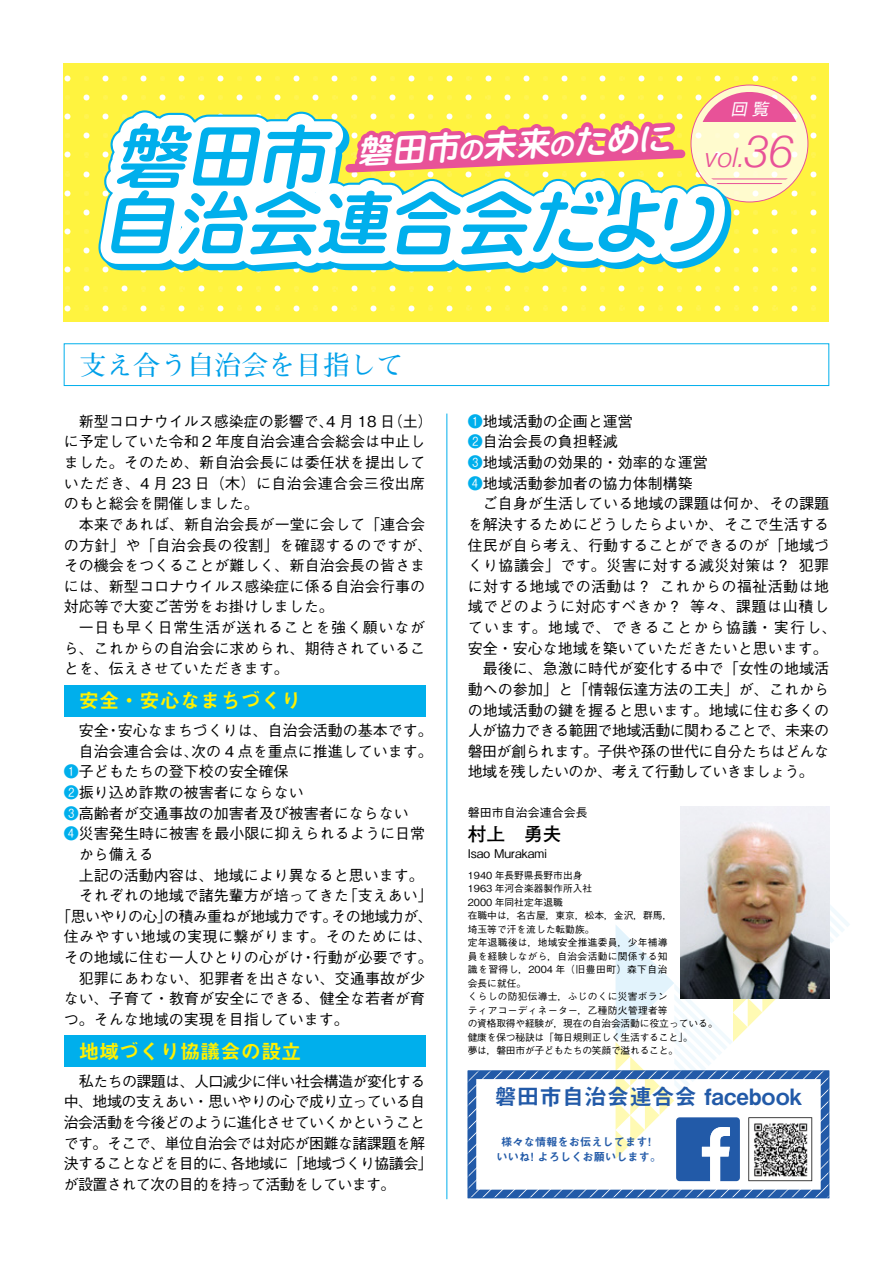
<style>
.page{position:relative;width:893px;height:1263px;background:#fff}
.page>*{position:absolute;margin:0;border:0;box-sizing:border-box;transform-origin:0 0}
.t1{font:italic 70.2px/66.4px "NIS R7 SJIS 83 pv RKSJ H";color:#00afec}
.t2{font:italic 300 45px "Helvetica Neue";color:#e85298}
.t3{font:italic 33.3px "NIS R7 SJIS 83 pv RKSJ H";color:#fff}
.t4{font:700 27px "Futo Min A101 Pro";color:#00a0e9}
.t5{font:italic 300 27px "Helvetica Neue";color:#e85298}
.t6{font:22.5px "Midashi Go Pro MB31";color:#225aa8}
.t7{font:20.25px "Midashi Go Pro MB31";color:#fff100}
.t8{font:700 18.75px "Futo Go B101 Pro";color:#000}
.t9{font:italic 16.05px "Shin Go Pro";color:#fff}
.t10{font:500 15px/20.7px "Gothic BBB Pro";color:#000}
.t11{font:500 15px/20.7px "Gothic BBB Pro";letter-spacing:-.04em;color:#000}
.t12{font:500 15px/20.7px "Gothic BBB Pro";letter-spacing:.03em;color:#000}
.t13{font:500 15px "Gothic BBB Pro";letter-spacing:.085em;color:#000}
.t14{font:500 15px "Gothic BBB Pro";letter-spacing:.025em;color:#000}
.t15{font:500 15px "Gothic BBB Pro";letter-spacing:.045em;color:#000}
.t16{font:500 12px "Gothic BBB Pro";color:#000}
.t17{font:11.25px/15px "Midashi Go Pro MB31";color:#225aa8;text-align:center}
.t18{font:500 9.75px/13.5px "Gothic BBB Pro";color:#000}
.s1{font-size:25.8px}
.s2{font-size:27px}
.s3{color:#00afec}
</style>
<div class="page">
<div style="left:64px;top:685px;width:361px;height:31px;background:#00afec"></div>
<div style="left:64px;top:1035px;width:361px;height:32px;background:#00afec"></div>
<div style="left:64px;top:343px;width:765px;height:43px;border:1px solid #00afec"></div>
<hr style="left:446px;top:414px;width:1px;height:785px;background:#00afec">
<svg style="left:615px;top:807px;width:235px;height:374px"></svg>
<svg style="left:470px;top:1072px;width:357px;height:124px"></svg>
<div style="left:468px;top:1070px;width:361px;height:128px;border:1px solid #1f5aa9"></div>
<img style="left:680px;top:807px;width:149px;height:191px">
<svg style="left:64px;top:64px;width:765px;height:258px;background:#fef345"></svg>
<svg style="left:691px;top:85px;width:117px;height:117px;background:#fef6ce"></svg>
<svg style="left:698px;top:92px;width:103px;height:30px;background:#ef8a96"></svg>
<hr style="left:698px;top:179px;width:103px;height:1px;background:#e85298">
<hr style="left:698px;top:183px;width:103px;height:1px;background:#e85298">
<svg style="left:98px;top:110px;width:633px;height:163px"></svg>
<div style="left:648px;top:221px;width:11px;height:7px;background:#fff"></div>
<div style="left:681px;top:209px;width:15px;height:23px;background:#fff"></div>
<div style="left:576px;top:219px;width:18px;height:15px;background:#fff"></div>
<p class="t9" style="left:731px;top:96px;width:43px">回覧</p>
<h1 class="t1" style="left:103px;top:119px;width:632px">磐田市<br>自治会連合会だより</h1>
<h3 class="t3" style="left:357px;top:129px;width:315px;rotate:-2deg">磐田市<span class="s1">の</span>未来<span class="s1">の</span>ために</h3>
<h2 class="t2" style="left:738px;top:115px;width:58px"><span class="s2">.</span>36</h2>
<h3 class="t5" style="left:705px;top:136px;width:34px">vol</h3>
<h3 class="t4" style="left:80px;top:344px;width:325px">支え合う自治会を目指して</h3>
<p class="t10" style="left:64px;top:409px;width:370px;text-indent:15px">新型コロナウイルス感染症の影響で 4、月 18 （日土(に予定していた令和 2 年度自治会連合会総会は中止しました。そのため、新自治会長には委任状を提出していただき、4 月 23 日（木）に自治会連合会三役出席のもと総会を開催しました。</p>
<p class="t10" style="left:64px;top:512px;width:370px;text-indent:15px">本来であれば、新自治会長が一堂に会して「連合会の方針」や「自治会長の役割」を確認するのですが、その機会をつくることが難しく、新自治会長の皆さまには、新型コロナウイルス感染症に係る自治会行事の対応等で大変ご苦労をお掛けしました。</p>
<p class="t10" style="left:64px;top:615px;width:363px;text-align:justify;text-indent:15px">一日も早く日常生活が送れることを強く願いながら、これからの自治会に求められ、期待されていることを、伝えさせていただきます。</p>
<h3 class="t7" style="left:79px;top:684px;width:224px">安全・安心なまちづくり</h3>
<p class="t10" style="left:79px;top:718px;width:32px">安全</p>
<p class="t10" style="left:118px;top:718px;width:316px">安心なまちづくりは、自治会活動の基本です。</p>
<p class="t10" style="left:106px;top:718px;width:16px">・</p>
<p class="t10" style="left:79px;top:739px;width:121px">自治会連合会は、</p>
<p class="t10" style="left:64px;top:759px;width:226px"><span class="s3">❶</span>子どもたちの登下校の安全確保</p>
<p class="t10" style="left:64px;top:780px;width:241px"><span class="s3">❷</span>振り込め詐欺の被害者にならない</p>
<p class="t10" style="left:64px;top:801px;width:347px"><span class="s3">❸</span>高齢者が交通事故の加害者及び被害者にならない</p>
<p class="t10" style="left:64px;top:821px;width:363px"><span class="s3">❹</span>災害発生時に被害を最小限に抑えられるように日常</p>
<p class="t10" style="left:79px;top:842px;width:76px">から備える</p>
<p class="t10" style="left:79px;top:863px;width:347px">上記の活動内容は、地域により異なると思います。</p>
<p class="t10" style="left:343px;top:883px;width:91px">「支えあい「</p>
<p class="t10" style="left:191px;top:739px;width:243px">次の 4 点を重点に推進しています。</p>
<p class="t10" style="left:331px;top:883px;width:103px;text-indent:-253px">それぞれの地域で諸先輩方が培ってきた<br>その地域力が、</p>
<p class="t10" style="left:157px;top:904px;width:16px">」</p>
<p class="t12" style="left:64px;top:924px;width:370px">住みやすい地域の実現に繋がります。そのためには、</p>
<p class="t10" style="left:313px;top:945px;width:121px">行動が必要です。</p>
<p class="t11" style="left:56px;top:904px;width:283px">「思いやりの心の積み重ねが地域力です。</p>
<p class="t10" style="left:64px;top:945px;width:241px">その地域に住む一人ひとりの心がけ</p>
<p class="t10" style="left:79px;top:966px;width:348px">犯罪にあわない、犯罪者を出さない、交通事故が少</p>
<p class="t10" style="left:64px;top:986px;width:363px">ない、子育て・教育が安全にできる、健全な若者が育</p>
<p class="t10" style="left:64px;top:1007px;width:286px">つ。そんな地域の実現を目指しています。</p>
<p class="t10" style="left:301px;top:945px;width:16px">・</p>
<h3 class="t7" style="left:79px;top:1035px;width:224px">地域づくり協議会の設立</h3>
<p class="t11" style="left:79px;top:1069px;width:348px">私たちの課題は、人口減少に伴い社会構造が変化する</p>
<p class="t11" style="left:64px;top:1089px;width:363px">中、地域の支えあい・思いやりの心で成り立っている自</p>
<p class="t11" style="left:64px;top:1110px;width:363px">治会活動を今後どのように進化させていくかということ</p>
<p class="t11" style="left:64px;top:1131px;width:363px">です。そこで、単位自治会では対応が困難な諸課題を解</p>
<p class="t11" style="left:230px;top:1151px;width:204px">各地域に「地域づくり協議会「</p>
<p class="t11" style="left:64px;top:1151px;width:333px">決することなどを目的に、<br>が設置されて次の目的を持って活動をしています。</p>
<p class="t10" style="left:468px;top:409px;width:166px"><span class="s3">❶</span>地域活動の企画と運営</p>
<p class="t10" style="left:468px;top:429px;width:151px"><span class="s3">❷</span>自治会長の負担軽減</p>
<p class="t10" style="left:468px;top:450px;width:241px"><span class="s3">❸</span>地域活動の効果的・効率的な運営</p>
<p class="t10" style="left:468px;top:471px;width:226px"><span class="s3">❹</span>地域活動参加者の協力体制構築</p>
<p class="t10" style="left:483px;top:491px;width:348px">ご自身が生活している地域の課題は何か、その課題</p>
<p class="t10" style="left:468px;top:512px;width:363px">を解決するためにどうしたらよいか、そこで生活する</p>
<p class="t10" style="left:468px;top:533px;width:363px">住民が自ら考え、行動することができるのが「地域づ</p>
<p class="t10" style="left:799px;top:553px;width:32px">犯罪</p>
<p class="t12" style="left:660px;top:553px;width:171px;text-indent:-192px">くり協議会」です。災害に対する減災対策は？<br>これからの福祉活動は地</p>
<p class="t12" style="left:468px;top:574px;width:186px">に対する地域での活動は？</p>
<p class="t15" style="left:690px;top:595px;width:141px">等々、課題は山積し</p>
<p class="t14" style="left:468px;top:595px;width:216px">域でどのように対応すべきか？</p>
<p class="t13" style="left:468px;top:615px;width:370px">ています。地域で、できることから協議・実行し、</p>
<p class="t10" style="left:468px;top:636px;width:361px">安全・安心な地域を築いていただきたいと思います。</p>
<p class="t10" style="left:483px;top:656px;width:348px">最後に、急激に時代が変化する中で「女性の地域活</p>
<p class="t10" style="left:468px;top:677px;width:363px">動への参加」と「情報伝達方法の工夫」が、これから</p>
<p class="t10" style="left:468px;top:698px;width:363px">の地域活動の鍵を握ると思います。地域に住む多くの</p>
<p class="t11" style="left:468px;top:718px;width:363px">人が協力できる範囲で地域活動に関わることで、未来の</p>
<p class="t11" style="left:468px;top:739px;width:363px">磐田が創られます。子供や孫の世代に自分たちはどんな</p>
<p class="t11" style="left:468px;top:759px;width:348px">地域を残したいのか、考えて行動していきましょう。</p>
<p class="t16" style="left:468px;top:803px;width:121px">磐田市自治会連合会長</p>
<p class="t8" style="left:468px;top:819px;width:95px">村上　勇夫</p>
<p class="t16" style="left:468px;top:844px;width:81px">Isao Murakami</p>
<p class="t18" style="left:468px;top:867px;width:251px">1940 年長野県長野市出身<br>1963 年河合楽器製作所入社<br>2000 年同社定年退職<br>在職中は，名古屋，東京，松本，金沢，群馬，<br>埼玉等で汗を流した転勤族。<br>定年退職後は，地域安全推進委員，少年補導<br>員を経験しながら，自治会活動に関係する知<br>識を習得し，2004 年（旧豊田町）森下自治<br>会長に就任。<br>くらしの防犯伝導士，ふじのくに災害ボラン<br>ティアコーディネーター，乙種防火管理者等<br>の資格取得や経験が，現在の自治会活動に役立っている。健康を保つ秘訣は「毎日規則正しく生活すること。「<br>夢は，磐田市が子どもたちの笑顔で溢れること。</p>
<h3 class="t6" style="left:494px;top:1079px;width:309px">磐田市自治会連合会 facebook</h3>
<p class="t17" style="left:497px;top:1132px;width:166px">様々な情報をお伝えしてます!<br>いいね! よろしくお願いします。</p>
</div>
